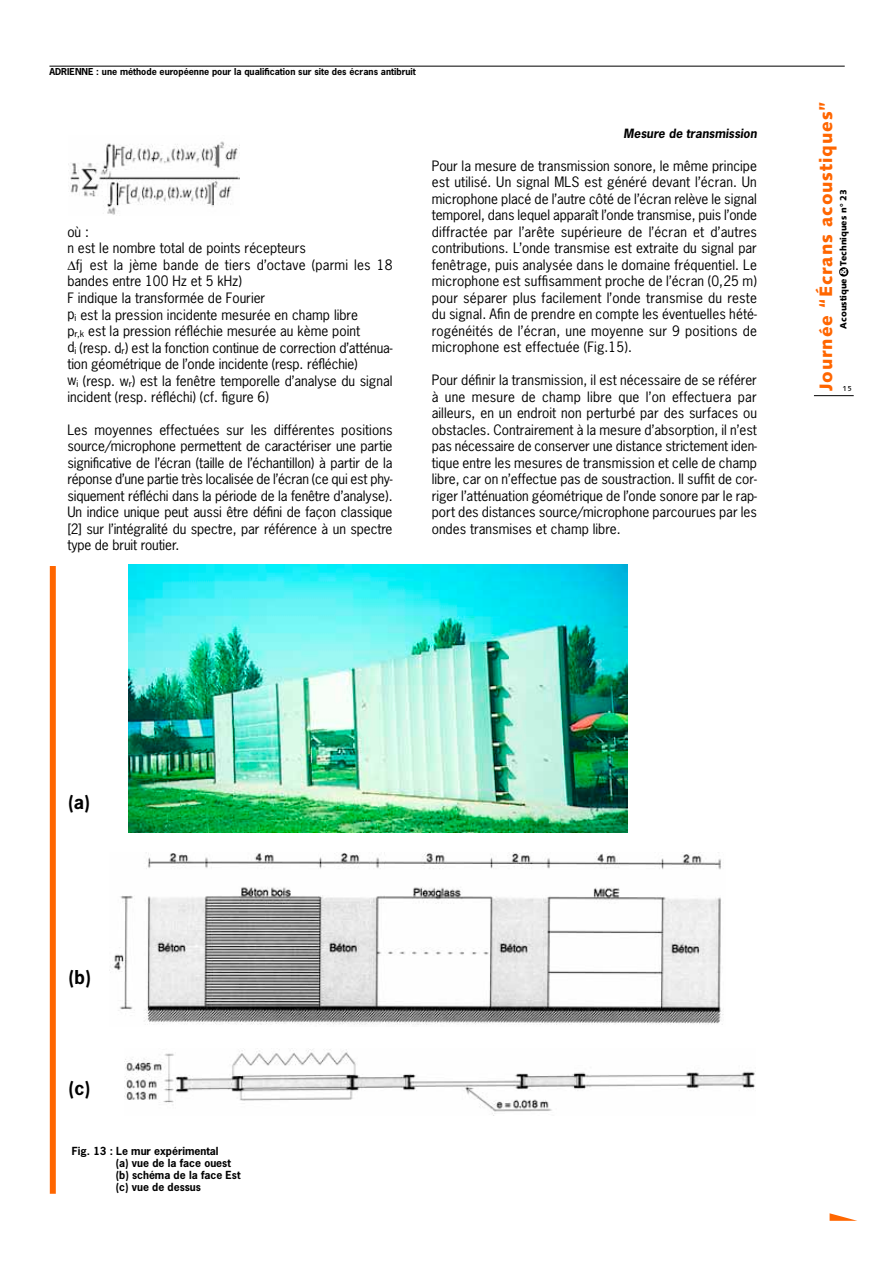
<style>
.page{position:relative;width:893px;height:1263px;background:#fff}
.page>*{position:absolute;margin:0;border:0;box-sizing:border-box;transform-origin:0 0}
.t1{font:900 18px "Syntax";letter-spacing:.05em;color:#f60}
.t2{font:700 18px "News Gothic";color:#000}
.t3{font:13.5px/16.5px "News Gothic";color:#000;text-align:justify}
.t4{font:italic 700 12px "News Gothic";color:#000}
.t5{font:700 10.5px/12px "News Gothic";color:#000}
.t6{font:700 9px "News Gothic";color:#000}
.t7{font:900 9px "Syntax";color:#000}
.t8{font:6.9px "OCRB";color:#000;scale:1.08 1}
.s1{color:#fff}
</style>
<div class="page">
<hr style="left:49px;top:66px;width:795px;height:1px;background:#000">
<hr style="left:813px;top:395px;width:40px;height:1px;background:#000">
<div style="left:839px;top:267px;width:9px;height:10px;background:#000;border-radius:50%"></div>
<img style="left:70px;top:141px;width:170px;height:74px">
<svg style="left:829px;top:1213px;width:28px;height:8px"></svg>
<img style="left:128px;top:565px;width:499px;height:267px">
<img style="left:109px;top:852px;width:615px;height:173px">
<img style="left:124px;top:1049px;width:631px;height:67px">
<div style="left:50px;top:566px;width:6px;height:628px;background:#f60"></div>
<p class="t6" style="left:49px;top:68px;width:368px">ADRIENNE : une méthode européenne pour la qualification sur site des écrans antibruit</p>
<p class="t3" style="left:67px;top:225px;width:326px;text-align:left">où :<br>n est le nombre total de points récepteurs<br>∆fj est la jème bande de tiers d’octave (parmi les 18 bandes entre 100 Hz et 5 kHz)<br>F indique la transformée de Fourier<br>p<sub>i</sub> est la pression incidente mesurée en champ libre<br>p<sub>r,k</sub> est la pression réfléchie mesurée au kème point<br>d<sub>i</sub> (resp. d<sub>r</sub>) est la fonction continue de correction d’atténua&shy;tion géométrique de l’onde incidente (resp. réfléchie)<br>w<sub>i</sub> (resp. w<sub>r</sub>) est la fenêtre temporelle d’analyse du signal incident (resp. réfléchi) (cf. figure 6)</p>
<p class="t3" style="left:67px;top:423px;width:326px">Les moyennes effectuées sur les différentes positions source/microphone permettent de caractériser une partie significative de l’écran (taille de l’échantillon) à partir de la réponse d’une partie très localisée de l’écran (ce qui est phy&shy;siquement réfléchi dans la période de la fenêtre d’analyse).<br>Un indice unique peut aussi être défini de façon classique [2] sur l’intégralité du spectre, par référence à un spectre type de bruit routier.</p>
<p class="t4" style="left:623px;top:129px;width:135px">Mesure de transmission</p>
<p class="t3" style="left:432px;top:159px;width:327px">Pour la mesure de transmission sonore, le même principe est utilisé. Un signal MLS est généré devant l’écran. Un microphone placé de l’autre côté de l’écran relève le signal temporel, dans lequel apparaît l’onde transmise, puis l’onde diffractée par l’arête supérieure de l’écran et d’autres contributions. L’onde transmise est extraite du signal par fenêtrage, puis analysée dans le domaine fréquentiel. Le microphone est suffisamment proche de l’écran (0,25 m) pour séparer plus facilement l’onde transmise du reste du signal. Afin de prendre en compte les éventuelles hété&shy;rogénéités de l’écran, une moyenne sur 9 positions de microphone est effectuée (Fig.15).</p>
<p class="t3" style="left:432px;top:373px;width:326px">Pour définir la transmission, il est nécessaire de se référer à une mesure de champ libre que l’on effectuera par ailleurs, en un endroit non perturbé par des surfaces ou obstacles. Contrairement à la mesure d’absorption, il n’est pas nécessaire de conserver une distance strictement iden&shy;tique entre les mesures de transmission et celle de champ libre, car on n’effectue pas de soustraction. Il suffit de cor&shy;riger l’atténuation géométrique de l’onde sonore par le rap&shy;port des distances source/microphone parcourues par les ondes transmises et champ libre.</p>
<h1 class="t1" style="left:818px;top:391px;width:291px;rotate:-90deg">Journée “Écrans acoustiques”</h1>
<p class="t7" style="left:839px;top:329px;width:141px;rotate:-90deg">Acoustique <span class="s1">&amp;</span> Techniques n° 23</p>
<p class="t8" style="left:842px;top:386px;width:11px">15</p>
<h1 class="t2" style="left:68px;top:795px;width:24px">(a)</h1>
<h1 class="t2" style="left:69px;top:970px;width:24px">(b)</h1>
<h1 class="t2" style="left:69px;top:1081px;width:23px">(c)</h1>
<p class="t5" style="left:116px;top:1146px;width:126px;text-indent:-44px">Fig. 13 : Le mur expérimental<br>(a) vue de la face ouest (b) schéma de la face Est (c) vue de dessus</p>
</div>
